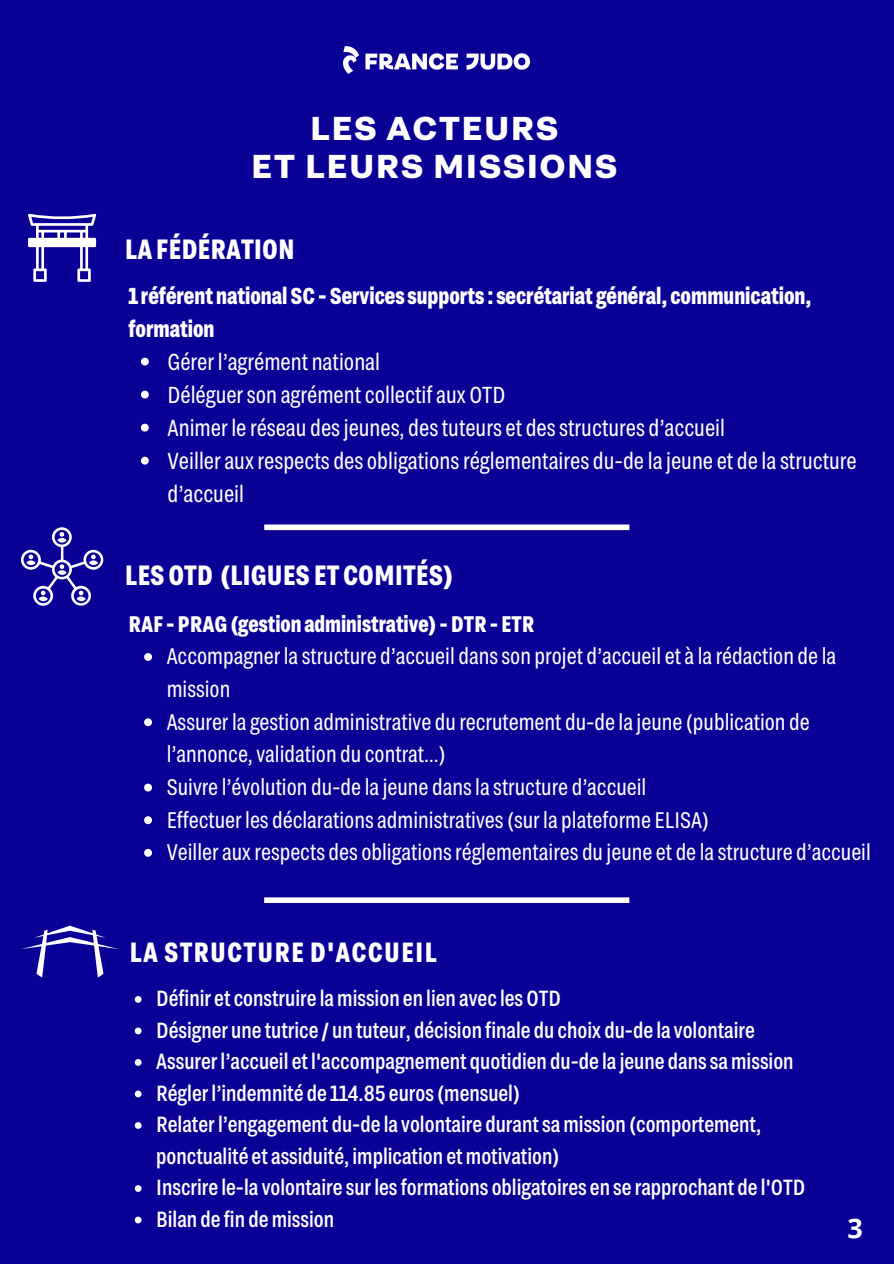
<style>
.page{position:relative;width:894px;height:1264px;background:#fff}
.page>*{position:absolute;margin:0;border:0;box-sizing:border-box;transform-origin:0 0}
.t1{font:700 33px/38.2px "Grtsk Peta";letter-spacing:.04em;color:#fff;text-align:center}
.t2{font:700 27.75px "Grtsk Zetta";color:#fff}
.t3{font:700 27.75px "Grtsk Zetta";letter-spacing:.04em;color:#fff}
.t4{font:700 27px "Open Sans";color:#fff}
.t5{font:23.1px/33px "Grtsk Zetta";color:#fff}
.t6{font:700 23.1px/33px "Grtsk Zetta";color:#fff}
.t7{font:22.5px/32.7px "Grtsk Zetta";color:#fff}
.t8{font:700 22.5px "Grtsk Zetta";color:#fff}
.t9{font:500 21.9px/31.5px "Grtsk Zetta";color:#fff}
</style>
<div class="page">
<div style="left:0;top:0;width:893px;height:1263px;background:#0a0096"></div>
<div style="left:264px;top:897px;width:365px;height:6px;background:#fff"></div>
<img style="left:343px;top:46px;width:188px;height:28px">
<svg style="left:28px;top:214px;width:68px;height:68px"></svg>
<svg style="left:21px;top:527px;width:82px;height:78px"></svg>
<svg style="left:57px;top:570px;width:10px;height:5px"></svg>
<div style="left:264px;top:524px;width:365px;height:6px;background:#fff"></div>
<svg style="left:21px;top:925px;width:97px;height:52px"></svg>
<svg style="left:135px;top:996px;width:6px;height:6px"></svg>
<svg style="left:135px;top:1027px;width:6px;height:7px"></svg>
<svg style="left:135px;top:1059px;width:6px;height:6px"></svg>
<svg style="left:135px;top:1090px;width:6px;height:7px"></svg>
<svg style="left:135px;top:1122px;width:6px;height:6px"></svg>
<svg style="left:135px;top:1185px;width:6px;height:6px"></svg>
<svg style="left:135px;top:1216px;width:6px;height:7px"></svg>
<svg style="left:141px;top:357px;width:8px;height:8px"></svg>
<svg style="left:141px;top:390px;width:8px;height:8px"></svg>
<svg style="left:141px;top:424px;width:8px;height:7px"></svg>
<svg style="left:141px;top:457px;width:8px;height:7px"></svg>
<svg style="left:144px;top:653px;width:8px;height:8px"></svg>
<svg style="left:144px;top:718px;width:8px;height:8px"></svg>
<svg style="left:144px;top:783px;width:8px;height:8px"></svg>
<svg style="left:144px;top:816px;width:8px;height:8px"></svg>
<svg style="left:144px;top:848px;width:8px;height:8px"></svg>
<p class="t1" style="left:251px;top:108px;width:368px">LES ACTEURS<br>ET LEURS MISSIONS</p>
<h2 class="t2" style="left:125px;top:231px;width:171px">LAFÉDÉRATION</h2>
<h3 class="t6" style="left:128px;top:278px;width:684px">1 référent nationalSC-Services supports : secrétariat général, communication, formation</h3>
<p class="t5" style="left:167px;top:344px;width:214px">Gérer l’agrément national</p>
<p class="t5" style="left:167px;top:377px;width:339px">Déléguer son agrément collectif aux OTD</p>
<p class="t5" style="left:167px;top:410px;width:559px">Animer le réseau des jeunes, des tuteurs et des structures d’accueil</p>
<p class="t5" style="left:167px;top:443px;width:690px">Veiller aux respects des obligations réglementaires du-de la jeune et de la structure d’accueil</p>
<p class="t2" style="left:125px;top:557px;width:329px">LESOTD (LIGUESETCOMITÉS)</p>
<p class="t8" style="left:128px;top:609px;width:407px">RAF -PRAG(gestion administrative)-DTR- ETR</p>
<p class="t7" style="left:167px;top:639px;width:670px">Accompagner la structure d’accueil dans son projet d’accueil et à la rédaction de la mission</p>
<h2 class="t7" style="left:167px;top:704px;width:644px">Assurer la gestion administrative du recrutement du-de la jeune (publication de l’annonce, validation du contrat…)</h2>
<p class="t7" style="left:167px;top:769px;width:481px">Suivre l’évolution du-de la jeune dans la structure d’accueil</p>
<p class="t7" style="left:167px;top:802px;width:543px">Effectuer les déclarations administratives (sur la plateforme ELISA)</p>
<p class="t7" style="left:167px;top:834px;width:705px">Veiller aux respects des obligations réglementaires du jeune et de la structure d’accueil</p>
<h1 class="t3" style="left:130px;top:934px;width:309px">LA STRUCTURE D'ACCUEIL</h1>
<p class="t9" style="left:156px;top:981px;width:406px">Définir et construire la mission en lien avec les OTD</p>
<p class="t9" style="left:156px;top:1013px;width:600px">Désigner une tutrice / un tuteur, décision finale du choix du-de la volontaire</p>
<h2 class="t9" style="left:156px;top:1044px;width:638px">Assurerl’accueil etl'accompagnement quotidien du-de la jeune danssa mission</h2>
<h3 class="t9" style="left:156px;top:1076px;width:365px">Réglerl’indemnité de 114.85 euros(mensuel)</h3>
<p class="t9" style="left:156px;top:1107px;width:606px">Relaterl’engagement du-de la volontaire durantsa mission (comportement, ponctualité et assiduité, implication et motivation)</p>
<p class="t9" style="left:156px;top:1170px;width:650px">Inscrire le-la volontaire surlesformations obligatoires en se rapprochant de l'OTD</p>
<p class="t9" style="left:156px;top:1202px;width:179px">Bilan de fin de mission</p>
<p class="t4" style="left:847px;top:1208px;width:17px">3</p>
</div>
